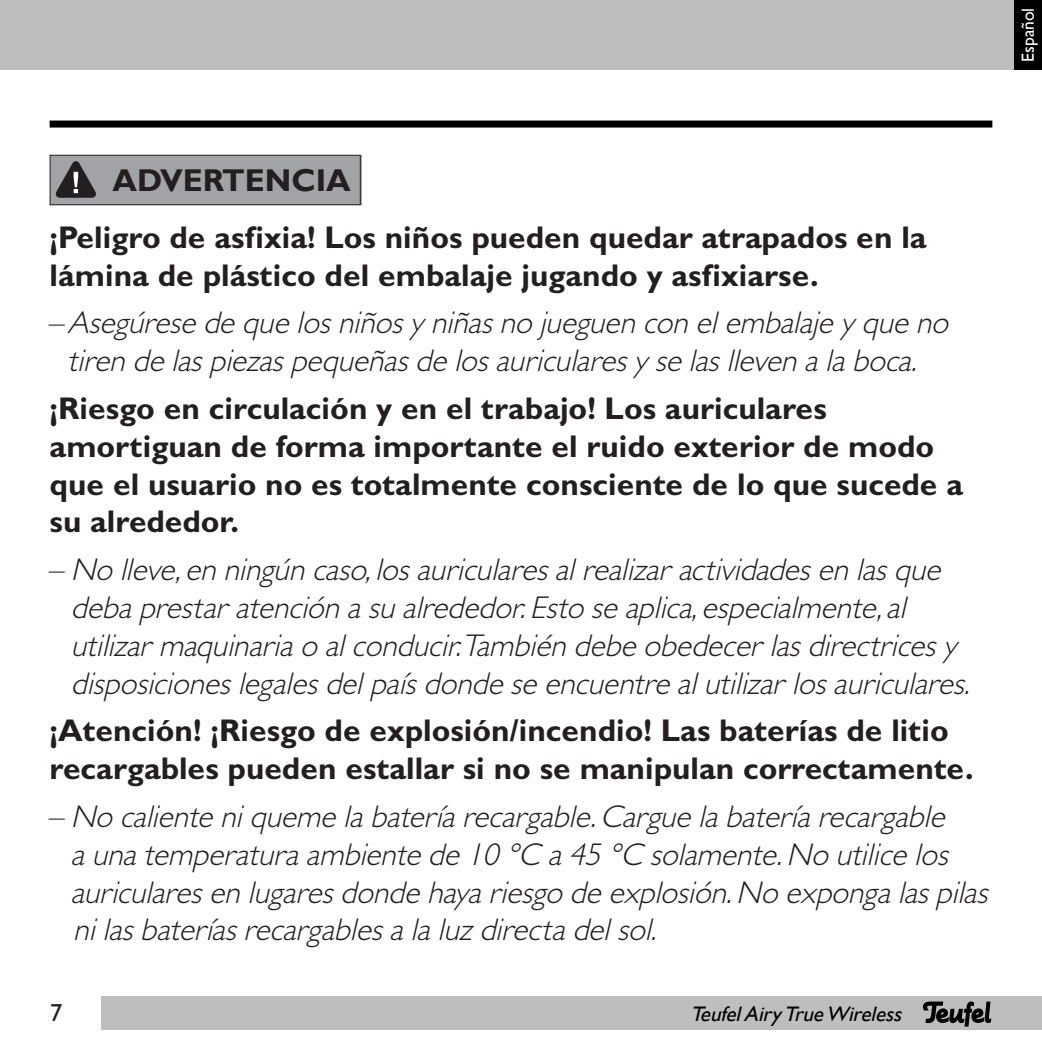
<style>
.page{position:relative;width:1042px;height:1042px;background:#fff}
.page>*{position:absolute;margin:0;border:0;box-sizing:border-box;transform-origin:0 0}
.Text{font:italic 300 31.5px/37.8px "Gill Sans MT Pro";color:#231f20}
.Text-2{font:700 31.5px/37.8px "Gill Sans MT Pro";color:#231f20}
.t1{font:700 31.5px "Gill Sans";color:#231f20}
.t2{font:24.5px "Gill Sans";color:#231f20}
.t3{font:italic 21px "Gill Sans";color:#000}
.t4{font:17.5px "Gill Sans";color:#fff}
</style>
<div class="page">
<div style="left:0;top:0;width:1015px;height:69px;background:#bebebe"></div>
<div style="left:50px;top:121px;width:942px;height:7px;background:#000"></div>
<div style="left:1014px;top:0;width:28px;height:69px;background:#000"></div>
<div style="left:101px;top:996px;width:941px;height:33px;background:#bebebe"></div>
<svg style="left:923px;top:1001px;width:68px;height:25px"></svg>
<div style="left:50px;top:155px;width:311px;height:50px;background:#a2a3a7"></div>
<div style="left:50px;top:155px;width:311px;height:50px;border:1px solid #231f20"></div>
<svg style="left:56px;top:161px;width:40px;height:37px"></svg>
<p class="t4" style="left:1018px;top:62px;width:55px;rotate:-90deg">Español</p>
<p class="t1" style="left:112px;top:162px;width:240px">ADVERTENCIA</p>
<p class="Text-2" style="left:50px;top:218px;width:878px">¡Peligro de asfixia! Los niños pueden quedar atrapados en la lámina de plástico del embalaje jugando y asfixiarse.</p>
<p class="Text" style="left:47px;top:303px;width:910px;text-align:center">–Asegúresedequelosniñosy niñasno jueguenconelembalajey queno tirendelaspiezaspequeñasdelosauricularesy selasllevenalaboca.</p>
<p class="Text-2" style="left:50px;top:389px;width:915px">¡Riesgo en circulación y en el trabajo! Los auriculares amortiguan de forma importante el ruido exterior de modo que el usuario no es totalmente consciente de lo que sucede a su alrededor.</p>
<p class="Text" style="left:71px;top:550px;width:908px;text-indent:-24px">–No lleve,enningúncaso,losauricularesalrealizaractividadesenlasque debaprestaratenciónasualrededor.Esto seaplica,especialmente,al utilizarmaquinariao alconducir.Tambiéndebeobedecerlasdirectricesy disposicioneslegalesdelpaísdondeseencuentrealutilizarlosauriculares.</p>
<p class="Text-2" style="left:50px;top:711px;width:925px">¡Atención! ¡Riesgo de explosión/incendio! Las baterías de litio recargables pueden estallar si no se manipulan correctamente.</p>
<p class="Text" style="left:71px;top:797px;width:926px;text-indent:-24px">–No calienteniquemelabateríarecargable.Carguelabateríarecargable aunatemperaturaambientede10°C a45°C solamente.No utilicelos auricularesenlugaresdondehayariesgo deexplosión.No expongalaspilas nilasbateríasrecargablesalaluzdirectadelsol.</p>
<p class="t2" style="left:50px;top:999px;width:14px">7</p>
<p class="t3" style="left:690px;top:1002px;width:218px">TeufelAiryTrueWireless</p>
</div>
